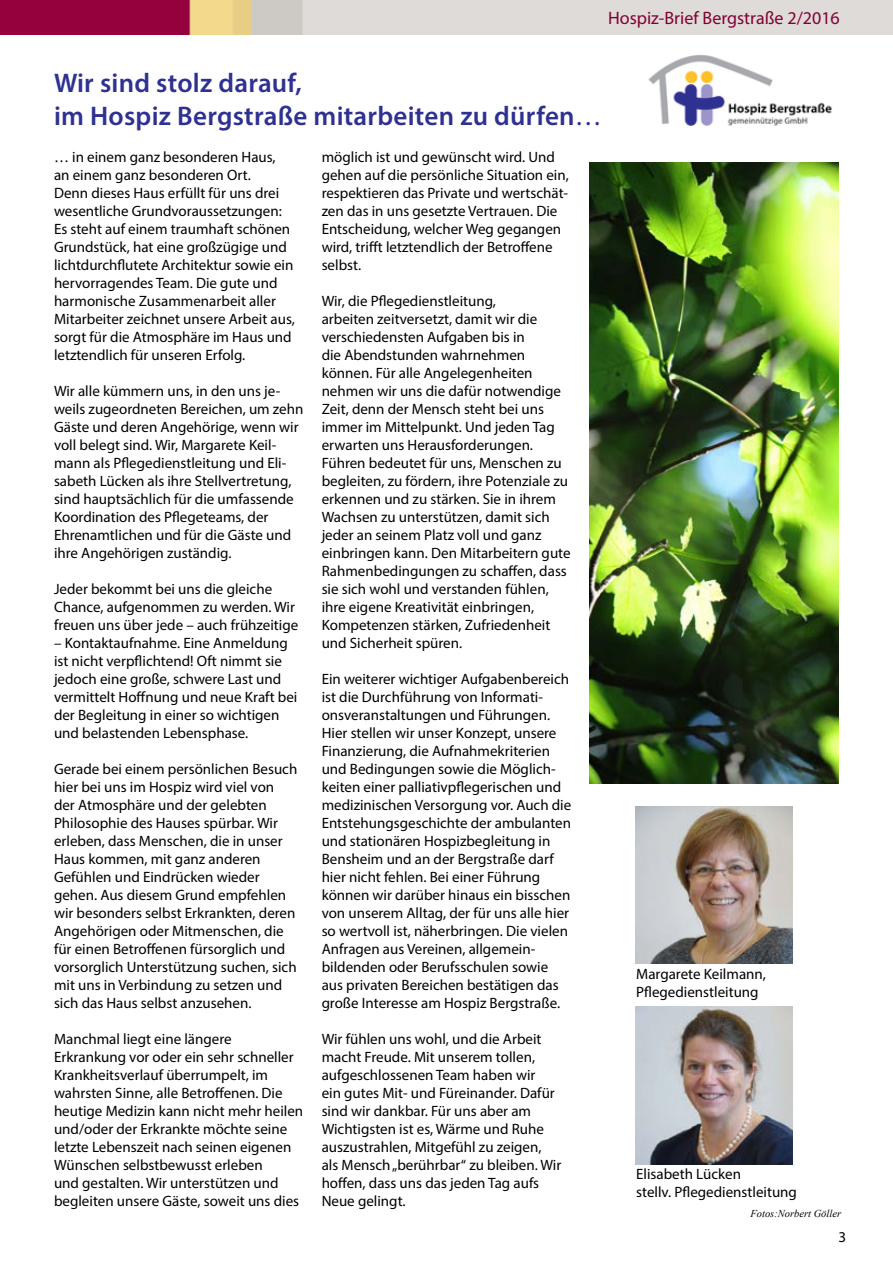
<style>
.page{position:relative;width:893px;height:1263px;background:#fff}
.page>*{position:absolute;margin:0;border:0;box-sizing:border-box;transform-origin:0 0}
.t1{font:600 27px/32.4px "Myriad Pro";letter-spacing:.01em;color:#2f3192}
.t2{font:18px "Myriad Pro";color:#840034}
.t3{font:15px/18px "Myriad Pro";color:#000}
.t4{font:italic 10.5px "Times New Roman";color:#000}
.s1{font-weight:400}
</style>
<div class="page">
<img style="left:0;top:0;width:893px;height:34px">
<img style="left:648px;top:54px;width:184px;height:72px">
<img style="left:636px;top:806px;width:157px;height:157px">
<img style="left:635px;top:1007px;width:157px;height:157px">
<img style="left:589px;top:162px;width:249px;height:621px">
<p class="t2" style="left:608px;top:7px;width:233px">Hospiz-Brief Bergstraße 2/2016</p>
<h1 class="t1" style="left:54px;top:66px;width:549px">Wir sind stolz darauf,<br>im Hospiz Bergstraße mitarbeiten zu dürfen<span class="s1">…</span></h1>
<p class="t3" style="left:54px;top:148px;width:242px">… in einem ganz besonderen Haus, an einem ganz besonderen Ort.<br>Denn dieses Haus erfüllt für uns drei wesentliche Grundvoraussetzungen:<br>Es steht auf einem traumhaft schönen Grundstück, hat eine großzügige und lichtdurchflutete Architektur sowie ein hervorragendes Team. Die gute und harmonische Zusammenarbeit aller Mitarbeiter zeichnet unsere Arbeit aus, sorgt für die Atmosphäre im Haus und letztendlich für unseren Erfolg.</p>
<p class="t3" style="left:54px;top:382px;width:251px">Wir alle kümmern uns, in den uns je&shy;weils zugeordneten Bereichen, um zehn Gäste und deren Angehörige, wenn wir voll belegt sind. Wir, Margarete Keil&shy;mann als Pflegedienstleitung und Eli&shy;sabeth Lücken als ihre Stellvertretung, sind hauptsächlich für die umfassende Koordination des Pflegeteams, der Ehrenamtlichen und für die Gäste und ihre Angehörigen zuständig.</p>
<p class="t3" style="left:54px;top:580px;width:246px">Jeder bekommt bei uns die gleiche<br>Chance, aufgenommen zu werden. Wir freuen uns über jede – auch frühzeitige</p>
<p class="t3" style="left:54px;top:634px;width:245px">– Kontaktaufnahme. Eine Anmeldung ist nicht verpflichtend! Oft nimmt sie jedoch eine große, schwere Last und vermittelt Hoffnung und neue Kraft bei der Begleitung in einer so wichtigen und belastenden Lebensphase.</p>
<p class="t3" style="left:54px;top:760px;width:245px">Gerade bei einem persönlichen Besuch hier bei uns im Hospiz wird viel von der Atmosphäre und der gelebten Philosophie des Hauses spürbar. Wir erleben, dass Menschen, die in unser Haus kommen, mit ganz anderen Gefühlen und Eindrücken wieder gehen. Aus diesem Grund empfehlen wir besonders selbst Erkrankten, deren Angehörigen oder Mitmenschen, die für einen Betroffenen fürsorglich und vorsorglich Unterstützung suchen, sich mit uns in Verbindung zu setzen und sich das Haus selbst anzusehen.</p>
<p class="t3" style="left:54px;top:1030px;width:251px">Manchmal liegt eine längere Erkrankung vor oder ein sehr schneller Krankheitsverlauf überrumpelt, im wahrsten Sinne, alle Betroffenen. Die heutige Medizin kann nicht mehr heilen und/oder der Erkrankte möchte seine letzte Lebenszeit nach seinen eigenen Wünschen selbstbewusst erleben<br>und gestalten. Wir unterstützen und begleiten unsere Gäste, soweit uns dies</p>
<p class="t3" style="left:322px;top:148px;width:249px">möglich ist und gewünscht wird. Und gehen auf die persönliche Situation ein, respektieren das Private und wertschät&shy;zen das in uns gesetzte Vertrauen. Die Entscheidung, welcher Weg gegangen wird, trifft letztendlich der Betroffene selbst.</p>
<p class="t3" style="left:322px;top:292px;width:250px">Wir, die Pflegedienstleitung,<br>arbeiten zeitversetzt, damit wir die verschiedensten Aufgaben bis in<br>die Abendstunden wahrnehmen können. Für alle Angelegenheiten nehmen wir uns die dafür notwendige Zeit, denn der Mensch steht bei uns immer im Mittelpunkt. Und jeden Tag erwarten uns Herausforderungen.<br>Führen bedeutet für uns, Menschen zu begleiten, zu fördern, ihre Potenziale zu erkennen und zu stärken. Sie in ihrem Wachsen zu unterstützen, damit sich jeder an seinem Platz voll und ganz einbringen kann. Den Mitarbeitern gute Rahmenbedingungen zu schaffen, dass sie sich wohl und verstanden fühlen, ihre eigene Kreativität einbringen, Kompetenzen stärken, Zufriedenheit und Sicherheit spüren.</p>
<p class="t3" style="left:322px;top:670px;width:251px">Ein weiterer wichtiger Aufgabenbereich ist die Durchführung von Informati&shy;onsveranstaltungen und Führungen.<br>Hier stellen wir unser Konzept, unsere Finanzierung, die Aufnahmekriterien und Bedingungen sowie die Möglich&shy;keiten einer palliativpflegerischen und medizinischen Versorgung vor. Auch die Entstehungsgeschichte der ambulanten und stationären Hospizbegleitung in Bensheim und an der Bergstraße darf hier nicht fehlen. Bei einer Führung können wir darüber hinaus ein bisschen von unserem Alltag, der für uns alle hier so wertvoll ist, näherbringen. Die vielen Anfragen aus Vereinen, allgemein&shy;bildenden oder Berufsschulen sowie aus privaten Bereichen bestätigen das große Interesse am Hospiz Bergstraße.</p>
<p class="t3" style="left:322px;top:1030px;width:241px">Wir fühlen uns wohl, und die Arbeit macht Freude. Mit unserem tollen, aufgeschlossenen Team haben wir<br>ein gutes Mit- und Füreinander. Dafür sind wir dankbar. Für uns aber am Wichtigsten ist es, Wärme und Ruhe auszustrahlen, Mitgefühl zu zeigen, als Mensch „berührbar“ zu bleiben. Wir hoffen, dass uns das jeden Tag aufs Neue gelingt.</p>
<p class="t3" style="left:636px;top:965px;width:131px">Margarete Keilmann,<br>Pflegedienstleitung</p>
<p class="t3" style="left:636px;top:1164px;width:162px">Elisabeth Lücken<br>stellv. Pflegedienstleitung</p>
<p class="t4" style="left:750px;top:1206px;width:92px">Fotos:Norbert Göller</p>
<p class="t3" style="left:838px;top:1228px;width:9px">3</p>
</div>
